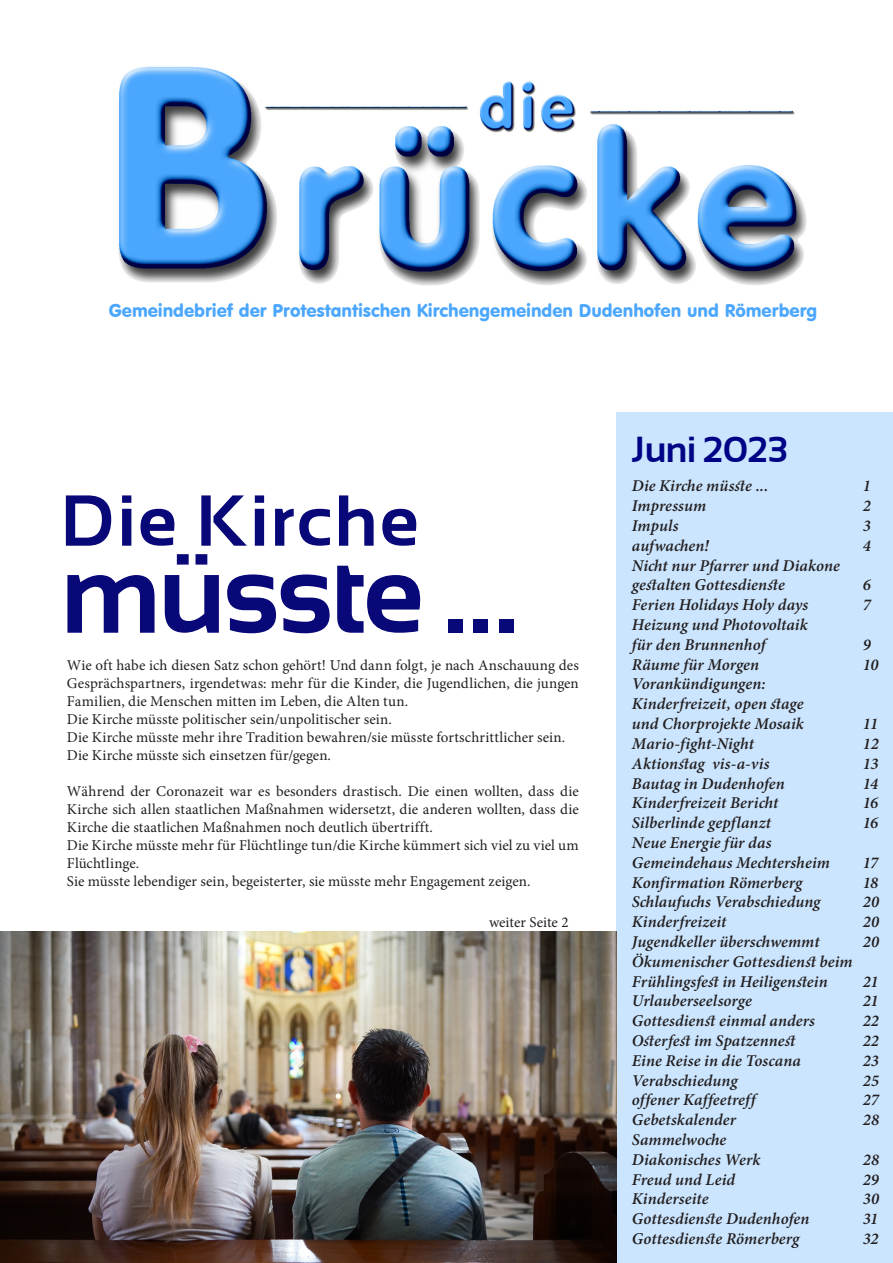
<style>
.page{position:relative;width:893px;height:1263px;background:#fff}
.page>*{position:absolute;margin:0;border:0;box-sizing:border-box;transform-origin:0 0}
.Fließtext{font:700 112.5px "Sansation";letter-spacing:-.025em;color:#090879}
.Fließtext-2{font:700 72px "Sansation";letter-spacing:.035em;color:#090879}
.Überschrift_2{font:700 36px "Sansation";letter-spacing:-.01em;color:#000385}
.t1{font:18px "VAG Rounded BT";color:#4ba7fe}
.Inhaltsverzeichnis{font:italic 600 16.5px/19.8px "Minion Pro";letter-spacing:.005em;color:#231f20}
.Fließtext-3{font:15px/18px "Minion Pro";letter-spacing:.005em;color:#231f20;text-align:justify}
.Bildlegende{font:15px "Minion Pro";color:#231f20}
</style>
<div class="page">
<img style="left:119px;top:66px;width:688px;height:220px">
<div style="left:617px;top:412px;width:276px;height:851px;background:#cbe5fe"></div>
<img style="left:0;top:931px;width:617px;height:332px">
<p class="t1" style="left:109px;top:299px;width:710px">Gemeindebrief der Protestantischen Kirchengemeinden Dudenhofen und Römerberg</p>
<p class="Fließtext-2" style="left:61px;top:480px;width:359px">Die Kirche</p>
<p class="Fließtext" style="left:61px;top:529px;width:460px">müsste ...</p>
<p class="Fließtext-3" style="left:67px;top:656px;width:513px">Wie oft habe ich diesen Satz schon gehört! Und dann folgt, je nach Anschauung des Gesprächspartners, irgendetwas: mehr für die Kinder, die Jugendlichen, die jungen Familien, die Menschen mitten im Leben, die Alten tun.</p>
<p class="Fließtext-3" style="left:67px;top:710px;width:327px">Die Kirche müsste politischer sein/unpolitischer sein.</p>
<p class="Fließtext-3" style="left:67px;top:728px;width:500px">Die Kirche müsste mehr ihre Tradition bewahren/sie müsste fortschrittlicher sein.</p>
<p class="Fließtext-3" style="left:67px;top:746px;width:266px">Die Kirche müsste sich einsetzen für/gegen.</p>
<p class="Fließtext-3" style="left:67px;top:782px;width:513px">Während der Coronazeit war es besonders drastisch. Die einen wollten, dass die Kirche sich allen staatlichen Maßnahmen widersetzt, die anderen wollten, dass die Kirche die staatlichen Maßnahmen noch deutlich übertrifft.</p>
<p class="Fließtext-3" style="left:67px;top:836px;width:513px">Die Kirche müsste mehr für Flüchtlinge tun/die Kirche kümmert sich viel zu viel um<br>Flüchtlinge.</p>
<p class="Fließtext-3" style="left:67px;top:872px;width:465px">Sie müsste lebendiger sein, begeisterter, sie müsste mehr Engagement zeigen.</p>
<p class="Bildlegende" style="left:489px;top:912px;width:81px">weiter Seite 2</p>
<p class="Überschrift_2" style="left:632px;top:429px;width:157px">Juni 2023</p>
<p class="Inhaltsverzeichnis" style="left:632px;top:476px;width:138px">Die Kirche müsste ...</p>
<p class="Inhaltsverzeichnis" style="left:863px;top:476px;width:10px">1</p>
<p class="Inhaltsverzeichnis" style="left:632px;top:496px;width:76px">Impressum</p>
<p class="Inhaltsverzeichnis" style="left:863px;top:496px;width:10px">2</p>
<p class="Inhaltsverzeichnis" style="left:632px;top:516px;width:48px">Impuls</p>
<p class="Inhaltsverzeichnis" style="left:863px;top:516px;width:10px">3</p>
<p class="Inhaltsverzeichnis" style="left:632px;top:535px;width:79px">aufwachen!</p>
<p class="Inhaltsverzeichnis" style="left:863px;top:535px;width:10px">4</p>
<p class="Inhaltsverzeichnis" style="left:632px;top:555px;width:210px">Nicht nur Pfarrer und Diakone gestalten Gottesdienste</p>
<p class="Inhaltsverzeichnis" style="left:863px;top:575px;width:10px">6</p>
<p class="Inhaltsverzeichnis" style="left:632px;top:595px;width:178px">Ferien Holidays Holy days</p>
<p class="Inhaltsverzeichnis" style="left:863px;top:595px;width:10px">7</p>
<p class="Inhaltsverzeichnis" style="left:632px;top:615px;width:177px">Heizung und Photovoltaik</p>
<p class="Inhaltsverzeichnis" style="left:632px;top:634px;width:135px">für den Brunnenhof</p>
<p class="Inhaltsverzeichnis" style="left:863px;top:634px;width:10px">9</p>
<p class="Inhaltsverzeichnis" style="left:632px;top:654px;width:129px">Räume für Morgen</p>
<p class="Inhaltsverzeichnis" style="left:863px;top:654px;width:17px">10</p>
<p class="Inhaltsverzeichnis" style="left:632px;top:674px;width:135px">Vorankündigungen:</p>
<p class="Inhaltsverzeichnis" style="left:632px;top:694px;width:173px">Kinderfreizeit, open stage</p>
<p class="Inhaltsverzeichnis" style="left:632px;top:714px;width:173px">und Chorprojekte Mosaik</p>
<p class="Inhaltsverzeichnis" style="left:863px;top:714px;width:17px">11</p>
<p class="Inhaltsverzeichnis" style="left:632px;top:733px;width:124px">Mario-fight-Night</p>
<p class="Inhaltsverzeichnis" style="left:863px;top:733px;width:17px">12</p>
<p class="Inhaltsverzeichnis" style="left:632px;top:753px;width:139px">Aktionstag vis-a-vis</p>
<p class="Inhaltsverzeichnis" style="left:863px;top:753px;width:17px">13</p>
<p class="Inhaltsverzeichnis" style="left:632px;top:773px;width:154px">Bautag in Dudenhofen</p>
<p class="Inhaltsverzeichnis" style="left:863px;top:773px;width:17px">14</p>
<p class="Inhaltsverzeichnis" style="left:632px;top:793px;width:148px">Kinderfreizeit Bericht</p>
<p class="Inhaltsverzeichnis" style="left:863px;top:793px;width:17px">16</p>
<p class="Inhaltsverzeichnis" style="left:632px;top:813px;width:141px">Silberlinde gepflanzt</p>
<p class="Inhaltsverzeichnis" style="left:863px;top:813px;width:17px">16</p>
<p class="Inhaltsverzeichnis" style="left:632px;top:832px;width:141px">Neue Energie für das</p>
<p class="Inhaltsverzeichnis" style="left:632px;top:852px;width:199px">Gemeindehaus Mechtersheim</p>
<p class="Inhaltsverzeichnis" style="left:863px;top:852px;width:17px">17</p>
<p class="Inhaltsverzeichnis" style="left:632px;top:872px;width:172px">Konfirmation Römerberg</p>
<p class="Inhaltsverzeichnis" style="left:863px;top:872px;width:17px">18</p>
<p class="Inhaltsverzeichnis" style="left:632px;top:892px;width:190px">Schlaufuchs Verabschiedung</p>
<p class="Inhaltsverzeichnis" style="left:863px;top:892px;width:18px">20</p>
<p class="Inhaltsverzeichnis" style="left:632px;top:912px;width:96px">Kinderfreizeit</p>
<p class="Inhaltsverzeichnis" style="left:863px;top:912px;width:18px">20</p>
<p class="Inhaltsverzeichnis" style="left:632px;top:931px;width:189px">Jugendkeller überschwemmt</p>
<p class="Inhaltsverzeichnis" style="left:863px;top:931px;width:18px">20</p>
<p class="Inhaltsverzeichnis" style="left:632px;top:951px;width:222px">Ökumenischer Gottesdienst beim</p>
<p class="Inhaltsverzeichnis" style="left:632px;top:971px;width:197px">Frühlingsfest in Heiligenstein</p>
<p class="Inhaltsverzeichnis" style="left:863px;top:971px;width:17px">21</p>
<p class="Inhaltsverzeichnis" style="left:632px;top:991px;width:121px">Urlauberseelsorge</p>
<p class="Inhaltsverzeichnis" style="left:863px;top:991px;width:17px">21</p>
<p class="Inhaltsverzeichnis" style="left:632px;top:1011px;width:185px">Gottesdienst einmal anders</p>
<p class="Inhaltsverzeichnis" style="left:863px;top:1011px;width:18px">22</p>
<p class="Inhaltsverzeichnis" style="left:632px;top:1030px;width:166px">Osterfest im Spatzennest</p>
<p class="Inhaltsverzeichnis" style="left:863px;top:1030px;width:18px">22</p>
<p class="Inhaltsverzeichnis" style="left:632px;top:1050px;width:170px">Eine Reise in die Toscana</p>
<p class="Inhaltsverzeichnis" style="left:863px;top:1050px;width:18px">23</p>
<p class="Inhaltsverzeichnis" style="left:632px;top:1070px;width:107px">Verabschiedung</p>
<p class="Inhaltsverzeichnis" style="left:863px;top:1070px;width:18px">25</p>
<p class="Inhaltsverzeichnis" style="left:632px;top:1090px;width:125px">offener Kaffeetreff</p>
<p class="Inhaltsverzeichnis" style="left:863px;top:1090px;width:17px">27</p>
<p class="Inhaltsverzeichnis" style="left:632px;top:1110px;width:106px">Gebetskalender</p>
<p class="Inhaltsverzeichnis" style="left:863px;top:1110px;width:18px">28</p>
<p class="Inhaltsverzeichnis" style="left:632px;top:1129px;width:130px">Sammelwoche<br>Diakonisches Werk</p>
<p class="Inhaltsverzeichnis" style="left:863px;top:1149px;width:18px">28</p>
<p class="Inhaltsverzeichnis" style="left:632px;top:1169px;width:105px">Freud und Leid</p>
<p class="Inhaltsverzeichnis" style="left:863px;top:1169px;width:18px">29</p>
<p class="Inhaltsverzeichnis" style="left:632px;top:1189px;width:78px">Kinderseite</p>
<p class="Inhaltsverzeichnis" style="left:863px;top:1189px;width:18px">30</p>
<p class="Inhaltsverzeichnis" style="left:632px;top:1209px;width:179px">Gottesdienste Dudenhofen</p>
<p class="Inhaltsverzeichnis" style="left:863px;top:1209px;width:17px">31</p>
<p class="Inhaltsverzeichnis" style="left:632px;top:1228px;width:169px">Gottesdienste Römerberg</p>
<p class="Inhaltsverzeichnis" style="left:863px;top:1228px;width:17px">32</p>
</div>
